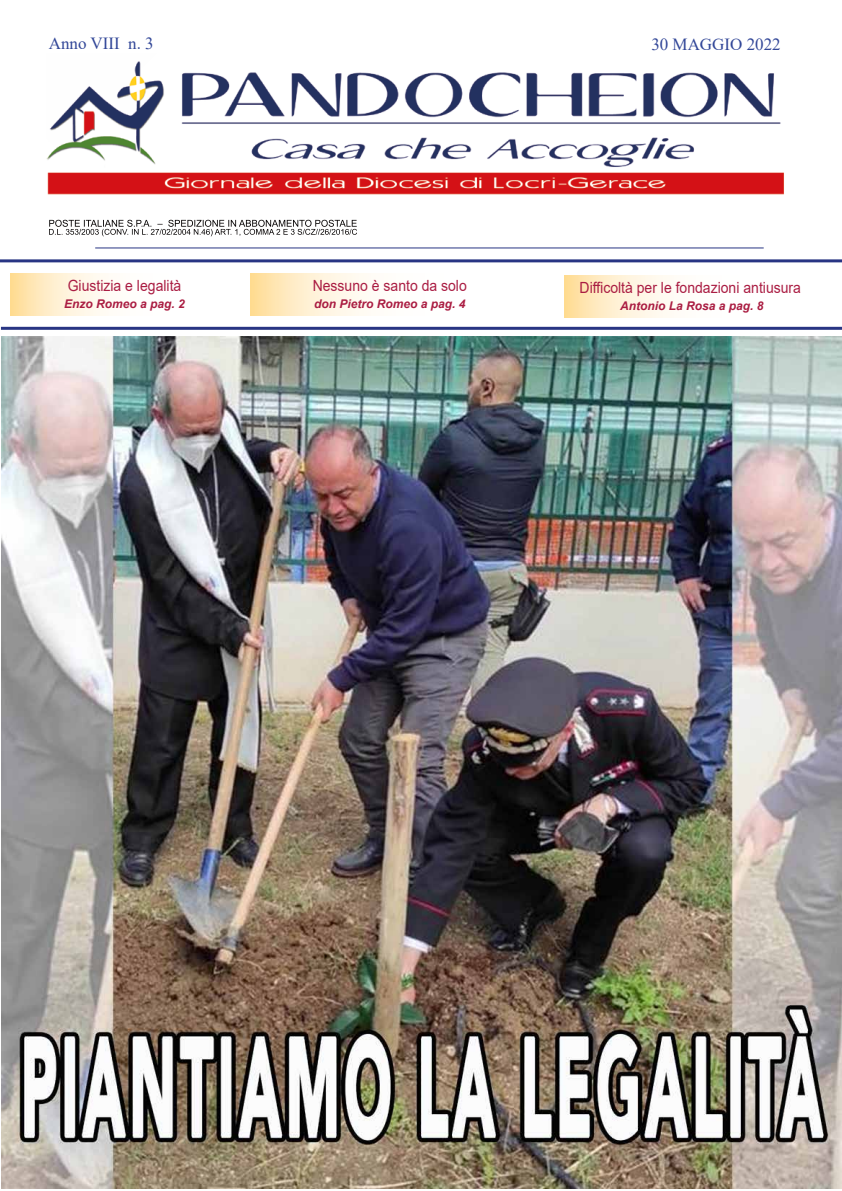
<style>
.page{position:relative;width:842px;height:1191px;background:#fff}
.page>*{position:absolute;margin:0;border:0;box-sizing:border-box;transform-origin:0 0}
.t1{font:17px "Times New Roman";color:#324798}
.t2{font:15.4px "Arial";color:#aa1d43;scale:.91 1}
.t3{font:italic 700 12px "Arial";color:#aa1d42}
</style>
<div class="page">
<hr style="left:0;top:259px;width:842px;height:3px;background:#283583">
<hr style="left:1px;top:327px;width:841px;height:3px;background:#283583">
<hr style="left:95px;top:247px;width:669px;height:1px;background:#283583">
<svg style="left:49px;top:220px;width:308px;height:16px"></svg>
<img style="left:47px;top:61px;width:737px;height:134px">
<svg style="left:11px;top:274px;width:97px;height:42px;background:#ffeece"></svg>
<svg style="left:564px;top:276px;width:108px;height:41px;background:#ffeece"></svg>
<svg style="left:251px;top:274px;width:118px;height:42px;background:#ffeece"></svg>
<img style="left:1px;top:337px;width:841px;height:851px">
<p class="t1" style="left:49px;top:31px;width:106px">Anno VIII n. 3</p>
<p class="t1" style="left:651px;top:32px;width:131px">30 MAGGIO 2022</p>
<p class="t2" style="left:68px;top:275px;width:126px">Giustizia e legalità</p>
<p class="t3" style="left:64px;top:296px;width:122px">Enzo Romeo a pag. 2</p>
<p class="t2" style="left:313px;top:275px;width:171px">Nessuno è santo da solo</p>
<p class="t3" style="left:314px;top:296px;width:153px">don Pietro Romeo a pag. 4</p>
<p class="t2" style="left:580px;top:277px;width:245px">Difficoltà per le fondazioni antiusura</p>
<p class="t3" style="left:620px;top:297px;width:145px">Antonio La Rosa a pag. 8</p>
</div>
